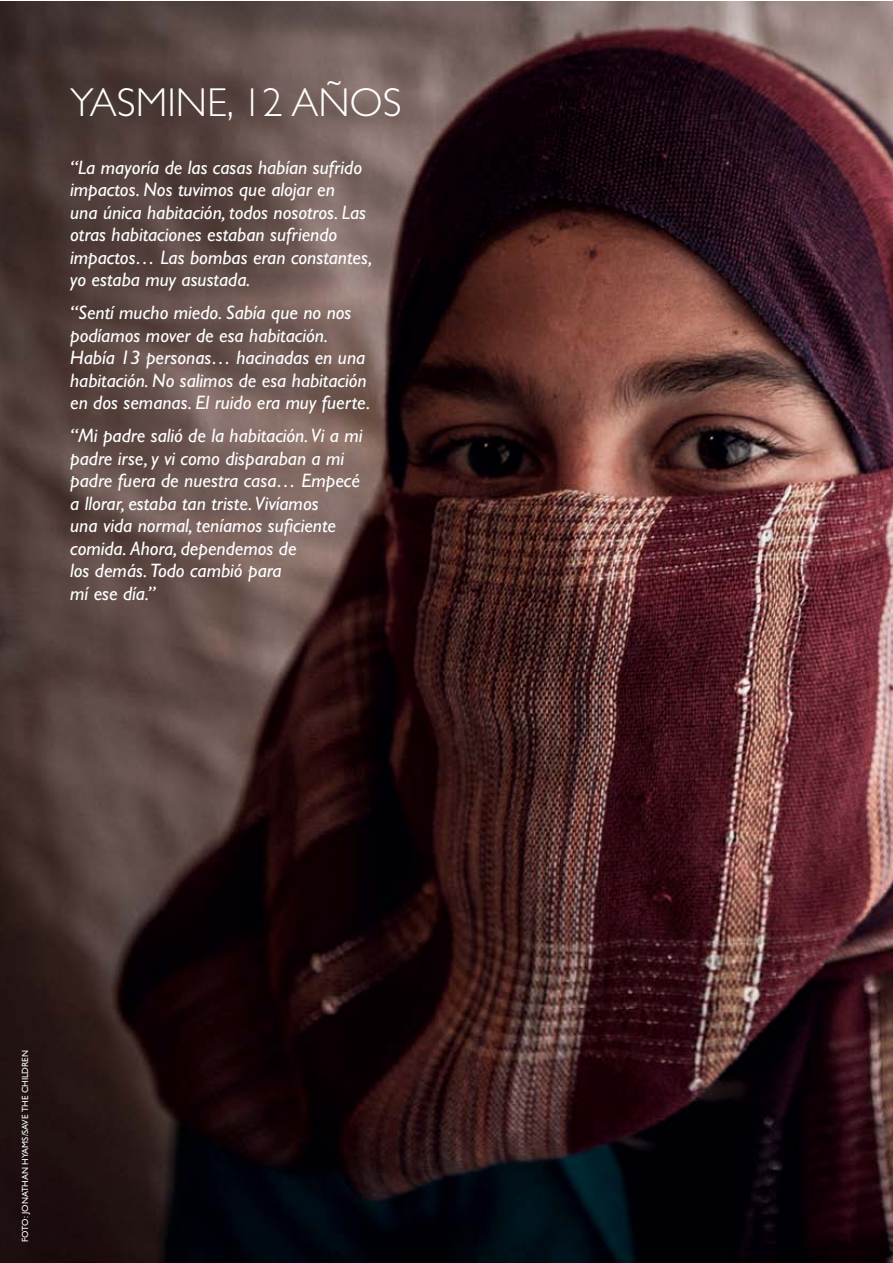
<style>
.page{position:relative;width:893px;height:1263px;background:#fff}
.page>*{position:absolute;margin:0;border:0;box-sizing:border-box;transform-origin:0 0}
.t1{font:300 40.5px "Gill Sans";color:#fff}
.t2{font:italic 19.5px/22.5px "Gill Sans";color:#fff}
.t3{font:9px "Gill Sans";color:#fff}
</style>
<div class="page">
<img style="left:0;top:1px;width:892px;height:1262px">
<h1 class="t1" style="left:70px;top:80px;width:333px">YASMINE, 12 AÑOS</h1>
<p class="t2" style="left:70px;top:156px;width:304px">“La mayoría de las casas habían sufrido impactos. Nos tuvimos que alojar en<br>una única habitación, todos nosotros. Las otras habitaciones estaban sufriendo impactos… Las bombas eran constantes, yo estaba muy asustada.</p>
<p class="t2" style="left:70px;top:301px;width:302px">“Sentí mucho miedo. Sabía que no nos podíamos mover de esa habitación.<br>Había 13 personas… hacinadas en una habitación. No salimos de esa habitación en dos semanas. El ruido era muy fuerte.</p>
<p class="t2" style="left:70px;top:424px;width:294px">“Mi padre salió de la habitación. Vi a mi padre irse, y vi como disparaban a mi padre fuera de nuestra casa… Empecé a llorar, estaba tan triste. Vivíamos<br>una vida normal, teníamos suficiente comida. Ahora, dependemos de<br>los demás. Todo cambió para<br>mí ese día.”</p>
<p class="t3" style="left:20px;top:1242px;width:193px;rotate:-90deg">FOTO: JONATHAN HYAMS/SAVE THE CHILDREN</p>
</div>
